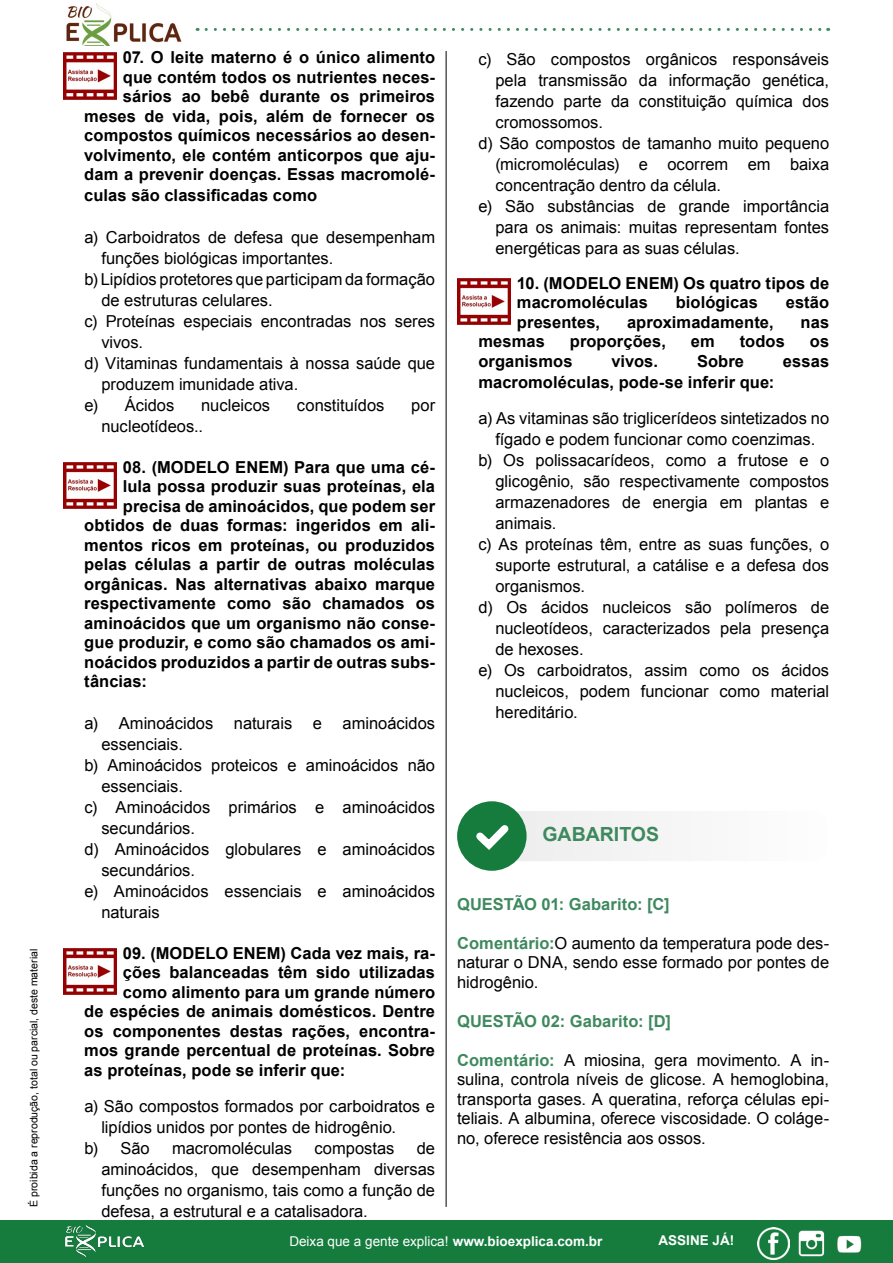
<style>
.page{position:relative;width:893px;height:1263px;background:#fff}
.page>*{position:absolute;margin:0;border:0;box-sizing:border-box;transform-origin:0 0}
.t1{font:700 19.5px "Arial";color:#3f895e}
.t2{font:16.5px/19.5px "Arial";color:#000;text-align:justify}
.t3{font:700 16.5px/19.5px "Arial";letter-spacing:.005em;color:#000;text-align:right}
.t4{font:700 16.5px "Arial";letter-spacing:.005em;color:#3f895e}
.t5{font:13.5px "Arial";color:#fff}
.t6{font:700 13.5px "Arial";color:#fff}
.t7{font:10.5px "Arial";color:#000}
.s1{font-weight:700;color:#3f895e}
.s2{font-weight:700}
</style>
<div class="page">
<img style="left:66px;top:3px;width:116px;height:43px">
<div style="left:0;top:1220px;width:893px;height:43px;background:#167c3e"></div>
<img style="left:758px;top:1227px;width:32px;height:32px">
<img style="left:798px;top:1230px;width:27px;height:27px">
<img style="left:837px;top:1235px;width:25px;height:18px">
<svg style="left:206px;top:28px;width:623px;height:3px"></svg>
<img style="left:65px;top:1224px;width:80px;height:32px">
<hr style="left:446px;top:51px;width:1px;height:1156px;background:#000">
<img style="left:63px;top:52px;width:53px;height:48px">
<img style="left:63px;top:462px;width:53px;height:47px">
<img style="left:63px;top:948px;width:53px;height:47px">
<img style="left:457px;top:278px;width:53px;height:47px">
<div style="left:489px;top:811px;width:340px;height:50px;background:#f6f6f6;border-radius:18px"></div>
<div style="left:457px;top:801px;width:70px;height:70px;background:#167c3e;border-radius:50%"></div>
<svg style="left:476px;top:825px;width:39px;height:38px"></svg>
<p class="t7" style="left:27px;top:1207px;width:259px;rotate:-90deg">É proibida a reprodução, total ou parcial, deste material</p>
<p class="t3" style="left:84px;top:48px;width:352px">07. O leite materno é o único alimento<br>que contém todos os nutrientes neces&shy;sários ao bebê durante os primeiros meses de vida, pois, além de fornecer os compostos químicos necessários ao desen&shy;volvimento, ele contém anticorpos que aju&shy;dam a prevenir doenças. Essas macromolé-</p>
<p class="t3" style="left:84px;top:186px;width:234px">culas são classificadas como</p>
<p class="t2" style="left:84px;top:228px;width:352px">a) Carboidratos de defesa que desempenham</p>
<p class="t2" style="left:101px;top:249px;width:233px">funções biológicas importantes.</p>
<p class="t2" style="left:84px;top:270px;width:352px">b) Lipídios protetores que participam da formação</p>
<p class="t2" style="left:101px;top:291px;width:173px">de estruturas celulares.</p>
<p class="t2" style="left:84px;top:312px;width:352px">c) Proteínas especiais encontradas nos seres</p>
<p class="t2" style="left:101px;top:333px;width:43px">vivos.</p>
<p class="t2" style="left:84px;top:354px;width:352px">d) Vitaminas fundamentais à nossa saúde que</p>
<p class="t2" style="left:101px;top:375px;width:198px">produzem imunidade ativa.</p>
<p class="t2" style="left:84px;top:396px;width:92px">e) Ácidos</p>
<p class="t2" style="left:201px;top:396px;width:71px">nucleicos</p>
<p class="t2" style="left:297px;top:396px;width:89px">constituídos</p>
<p class="t2" style="left:411px;top:396px;width:25px">por</p>
<p class="t2" style="left:101px;top:417px;width:103px">nucleotídeos..</p>
<p class="t3" style="left:123px;top:457px;width:314px">08. (MODELO ENEM) Para que uma cé-</p>
<p class="t3" style="left:123px;top:477px;width:314px">lula possa produzir suas proteínas, ela</p>
<p class="t3" style="left:123px;top:496px;width:314px">precisa de aminoácidos, que podem ser</p>
<p class="t3" style="left:84px;top:516px;width:352px">obtidos de duas formas: ingeridos em ali-</p>
<p class="t3" style="left:84px;top:536px;width:352px">mentos ricos em proteínas, ou produzidos</p>
<p class="t3" style="left:84px;top:555px;width:352px">pelas células a partir de outras moléculas</p>
<p class="t3" style="left:84px;top:575px;width:352px">orgânicas. Nas alternativas abaixo marque</p>
<p class="t3" style="left:84px;top:594px;width:352px">respectivamente como são chamados os</p>
<p class="t3" style="left:84px;top:614px;width:352px">aminoácidos que um organismo não conse-</p>
<p class="t3" style="left:84px;top:633px;width:352px">gue produzir, e como são chamados os ami-</p>
<p class="t3" style="left:84px;top:653px;width:352px">noácidos produzidos a partir de outras subs-</p>
<p class="t3" style="left:84px;top:672px;width:64px">tâncias:</p>
<p class="t2" style="left:84px;top:714px;width:352px">a) Aminoácidos naturais e aminoácidos</p>
<p class="t2" style="left:101px;top:735px;width:83px">essenciais.</p>
<p class="t2" style="left:84px;top:756px;width:352px">b) Aminoácidos proteicos e aminoácidos não</p>
<p class="t2" style="left:101px;top:777px;width:83px">essenciais.</p>
<p class="t2" style="left:84px;top:798px;width:352px">c) Aminoácidos primários e aminoácidos</p>
<p class="t2" style="left:101px;top:819px;width:95px">secundários.</p>
<p class="t2" style="left:84px;top:840px;width:352px">d) Aminoácidos globulares e aminoácidos</p>
<p class="t2" style="left:101px;top:861px;width:95px">secundários.</p>
<p class="t2" style="left:84px;top:882px;width:352px">e) Aminoácidos essenciais e aminoácidos</p>
<p class="t2" style="left:101px;top:903px;width:60px">naturais</p>
<p class="t3" style="left:123px;top:943px;width:314px">09. (MODELO ENEM) Cada vez mais, ra-</p>
<p class="t3" style="left:123px;top:963px;width:314px">ções balanceadas têm sido utilizadas</p>
<p class="t3" style="left:123px;top:982px;width:314px">como alimento para um grande número</p>
<p class="t3" style="left:84px;top:1002px;width:352px">de espécies de animais domésticos. Dentre</p>
<p class="t3" style="left:84px;top:1022px;width:352px">os componentes destas rações, encontra-</p>
<p class="t3" style="left:84px;top:1041px;width:352px">mos grande percentual de proteínas. Sobre</p>
<p class="t3" style="left:84px;top:1061px;width:262px">as proteínas, pode se inferir que:</p>
<p class="t2" style="left:84px;top:1096px;width:352px">a) São compostos formados por carboidratos e</p>
<p class="t2" style="left:101px;top:1117px;width:296px">lipídios unidos por pontes de hidrogênio.</p>
<p class="t2" style="left:84px;top:1138px;width:67px">b) São</p>
<p class="t2" style="left:172px;top:1138px;width:122px">macromoléculas</p>
<p class="t2" style="left:314px;top:1138px;width:82px">compostas</p>
<p class="t2" style="left:101px;top:1137px;width:335px;line-height:21px;text-indent:315px">de aminoácidos, que desempenham diversas funções no organismo, tais como a função de defesa, a estrutural e a catalisadora.</p>
<p class="t2" style="left:478px;top:50px;width:352px">c) São compostos orgânicos responsáveis</p>
<p class="t2" style="left:495px;top:71px;width:335px">pela transmissão da informação genética,</p>
<p class="t2" style="left:495px;top:92px;width:335px">fazendo parte da constituição química dos</p>
<p class="t2" style="left:495px;top:113px;width:109px">cromossomos.</p>
<p class="t2" style="left:478px;top:134px;width:352px">d) São compostos de tamanho muito pequeno</p>
<p class="t2" style="left:495px;top:155px;width:335px">(micromoléculas) e ocorrem em baixa</p>
<p class="t2" style="left:495px;top:176px;width:227px">concentração dentro da célula.</p>
<p class="t2" style="left:478px;top:197px;width:352px">e) São substâncias de grande importância</p>
<p class="t2" style="left:495px;top:218px;width:335px">para os animais: muitas representam fontes</p>
<p class="t2" style="left:495px;top:239px;width:246px">energéticas para as suas células.</p>
<p class="t3" style="left:517px;top:274px;width:314px;text-align:left">10. (MODELO ENEM) Os quatro tipos de macromoléculas</p>
<p class="t3" style="left:676px;top:293px;width:84px">biológicas</p>
<p class="t3" style="left:786px;top:293px;width:45px">estão</p>
<p class="t3" style="left:517px;top:313px;width:85px">presentes,</p>
<p class="t3" style="left:627px;top:313px;width:148px">aproximadamente,</p>
<p class="t3" style="left:801px;top:313px;width:30px">nas</p>
<p class="t3" style="left:478px;top:332px;width:68px">mesmas</p>
<p class="t3" style="left:570px;top:332px;width:98px">proporções,</p>
<p class="t3" style="left:691px;top:332px;width:25px">em</p>
<p class="t3" style="left:740px;top:332px;width:47px">todos</p>
<p class="t3" style="left:810px;top:332px;width:21px">os</p>
<p class="t3" style="left:478px;top:352px;width:96px">organismos</p>
<p class="t3" style="left:611px;top:352px;width:48px">vivos.</p>
<p class="t3" style="left:697px;top:352px;width:49px">Sobre</p>
<p class="t3" style="left:783px;top:352px;width:48px">essas</p>
<p class="t3" style="left:478px;top:373px;width:297px">macromoléculas, pode-se inferir que:</p>
<p class="t2" style="left:478px;top:408px;width:352px">a) As vitaminas são triglicerídeos sintetizados no</p>
<p class="t2" style="left:495px;top:429px;width:321px">fígado e podem funcionar como coenzimas.</p>
<p class="t2" style="left:478px;top:450px;width:352px">b) Os polissacarídeos, como a frutose e o</p>
<p class="t2" style="left:495px;top:471px;width:335px">glicogênio, são respectivamente compostos</p>
<p class="t2" style="left:495px;top:492px;width:335px">armazenadores de energia em plantas e</p>
<p class="t2" style="left:495px;top:513px;width:63px">animais.</p>
<p class="t2" style="left:478px;top:534px;width:352px">c) As proteínas têm, entre as suas funções, o</p>
<p class="t2" style="left:495px;top:555px;width:335px">suporte estrutural, a catálise e a defesa dos</p>
<p class="t2" style="left:495px;top:576px;width:91px">organismos.</p>
<p class="t2" style="left:478px;top:597px;width:352px">d) Os ácidos nucleicos são polímeros de</p>
<p class="t2" style="left:495px;top:618px;width:335px">nucleotídeos, caracterizados pela presença</p>
<p class="t2" style="left:495px;top:639px;width:90px">de hexoses.</p>
<p class="t2" style="left:478px;top:660px;width:352px">e) Os carboidratos, assim como os ácidos</p>
<p class="t2" style="left:495px;top:681px;width:335px">nucleicos, podem funcionar como material</p>
<p class="t2" style="left:495px;top:702px;width:84px">hereditário.</p>
<p class="t1" style="left:542px;top:821px;width:118px">GABARITOS</p>
<p class="t4" style="left:457px;top:893px;width:214px">QUESTÃO 01: Gabarito: [C]</p>
<p class="t2" style="left:457px;top:933px;width:374px"><span class="s1">Comentário:</span>O aumento da temperatura pode des&shy;naturar o DNA, sendo esse formado por pontes de hidrogênio.</p>
<p class="t4" style="left:457px;top:1010px;width:215px">QUESTÃO 02: Gabarito: [D]</p>
<p class="t2" style="left:457px;top:1050px;width:374px"><span class="s1">Comentário:</span> A miosina, gera movimento. A in&shy;sulina, controla níveis de glicose. A hemoglobina, transporta gases. A queratina, reforça células epi&shy;teliais. A albumina, oferece viscosidade. O coláge&shy;no, oferece resistência aos ossos.</p>
<p class="t5" style="left:289px;top:1232px;width:315px">Deixa que a gente explica! <span class="s2">www.bioexplica.com.br</span></p>
<p class="t6" style="left:658px;top:1231px;width:77px">ASSINE JÁ!</p>
</div>
